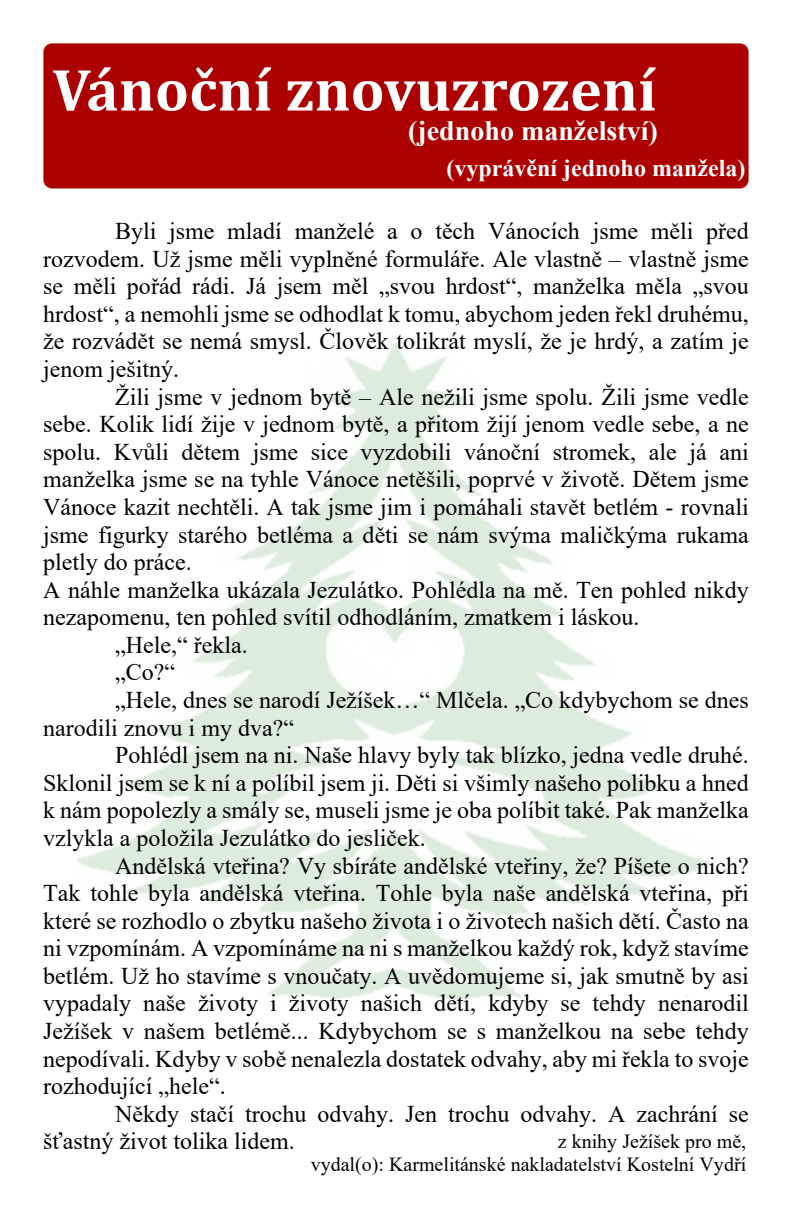
<style>
.page{position:relative;width:792px;height:1224px;background:#fff}
.page>*{position:absolute;margin:0;border:0;box-sizing:border-box;transform-origin:0 0}
.t1{font:700 60px "Cambria";color:#fff}
.t2{font:700 28px "Times New Roman";color:#fff}
.t3{font:24px/27.6px "Times New Roman";color:#000;text-align:justify}
.t4{font:700 24px "Times New Roman";color:#fff}
.t5{font:20px/23px "Times New Roman";color:#000;text-align:right}
</style>
<div class="page">
<img style="left:77px;top:342px;width:636px;height:657px">
<div style="left:43px;top:43px;width:706px;height:146px;background:#ad0000"></div>
<h1 class="t1" style="left:53px;top:64px;width:606px">Vánoční znovuzrození</h1>
<p class="t2" style="left:408px;top:121px;width:251px">(jednoho manželství)</p>
<p class="t4" style="left:446px;top:160px;width:300px">(vyprávění jednoho manžela)</p>
<p class="t3" style="left:43px;top:220px;width:707px;text-indent:72px">Byli jsme mladí manželé a o těch Vánocích jsme měli před rozvodem. Už jsme měli vyplněné formuláře. Ale vlastně – vlastně jsme se měli pořád rádi. Já jsem měl „svou hrdost“, manželka měla „svou hrdost“, a nemohli jsme se odhodlat k tomu, abychom jeden řekl druhému, že rozvádět se nemá smysl. Člověk tolikrát myslí, že je hrdý, a zatím je jenom ješitný.</p>
<p class="t3" style="left:115px;top:385px;width:635px">Žili jsme v jednom bytě – Ale nežili jsme spolu. Žili jsme vedle</p>
<p class="t3" style="left:43px;top:413px;width:707px">sebe. Kolik lidí žije v jednom bytě, a přitom žijí jenom vedle sebe, a ne</p>
<p class="t3" style="left:43px;top:440px;width:707px">spolu. Kvůli dětem jsme sice vyzdobili vánoční stromek, ale já ani</p>
<p class="t3" style="left:43px;top:468px;width:707px">manželka jsme se na tyhle Vánoce netěšili, poprvé v životě. Dětem jsme</p>
<p class="t3" style="left:43px;top:495px;width:707px">Vánoce kazit nechtěli. A tak jsme jim i pomáhali stavět betlém - rovnali</p>
<p class="t3" style="left:43px;top:523px;width:707px">jsme figurky starého betléma a děti se nám svýma maličkýma rukama</p>
<p class="t3" style="left:43px;top:551px;width:150px">pletly do práce.</p>
<p class="t3" style="left:43px;top:578px;width:707px">A náhle manželka ukázala Jezulátko. Pohlédla na mě. Ten pohled nikdy</p>
<p class="t3" style="left:43px;top:606px;width:598px">nezapomenu, ten pohled svítil odhodláním, zmatkem i láskou.</p>
<p class="t3" style="left:115px;top:633px;width:134px">„Hele,“ řekla.</p>
<p class="t3" style="left:115px;top:661px;width:61px">„Co?“</p>
<p class="t3" style="left:115px;top:689px;width:635px">„Hele, dnes se narodí Ježíšek…“ Mlčela. „Co kdybychom se dnes</p>
<p class="t3" style="left:43px;top:716px;width:252px">narodili znovu i my dva?“</p>
<p class="t3" style="left:115px;top:744px;width:635px">Pohlédl jsem na ni. Naše hlavy byly tak blízko, jedna vedle druhé.</p>
<p class="t3" style="left:43px;top:771px;width:707px">Sklonil jsem se k ní a políbil jsem ji. Děti si všimly našeho polibku a hned</p>
<p class="t3" style="left:43px;top:799px;width:707px">k nám popolezly a smály se, museli jsme je oba políbit také. Pak manželka</p>
<p class="t3" style="left:43px;top:826px;width:384px">vzlykla a položila Jezulátko do jesliček.</p>
<p class="t3" style="left:115px;top:854px;width:635px">Andělská vteřina? Vy sbíráte andělské vteřiny, že? Píšete o nich?</p>
<p class="t3" style="left:43px;top:882px;width:707px">Tak tohle byla andělská vteřina. Tohle byla naše andělská vteřina, při</p>
<p class="t3" style="left:43px;top:909px;width:707px">které se rozhodlo o zbytku našeho života i o životech našich dětí. Často na</p>
<p class="t3" style="left:43px;top:937px;width:707px">ni vzpomínám. A vzpomínáme na ni s manželkou každý rok, když stavíme</p>
<p class="t3" style="left:43px;top:964px;width:707px">betlém. Už ho stavíme s vnoučaty. A uvědomujeme si, jak smutně by asi</p>
<p class="t3" style="left:43px;top:992px;width:707px">vypadaly naše životy i životy našich dětí, kdyby se tehdy nenarodil</p>
<p class="t3" style="left:43px;top:1020px;width:707px">Ježíšek v našem betlémě... Kdybychom se s manželkou na sebe tehdy</p>
<p class="t3" style="left:43px;top:1047px;width:707px">nepodívali. Kdyby v sobě nenalezla dostatek odvahy, aby mi řekla to svoje</p>
<p class="t3" style="left:43px;top:1075px;width:184px">rozhodující „hele“.</p>
<p class="t3" style="left:115px;top:1102px;width:635px">Někdy stačí trochu odvahy. Jen trochu odvahy. A zachrání se</p>
<p class="t3" style="left:43px;top:1130px;width:253px">šťastný život tolika lidem.</p>
<p class="t5" style="left:311px;top:1132px;width:437px">z knihy Ježíšek pro mě,<br>vydal(o): Karmelitánské nakladatelství Kostelní Vydří</p>
</div>
